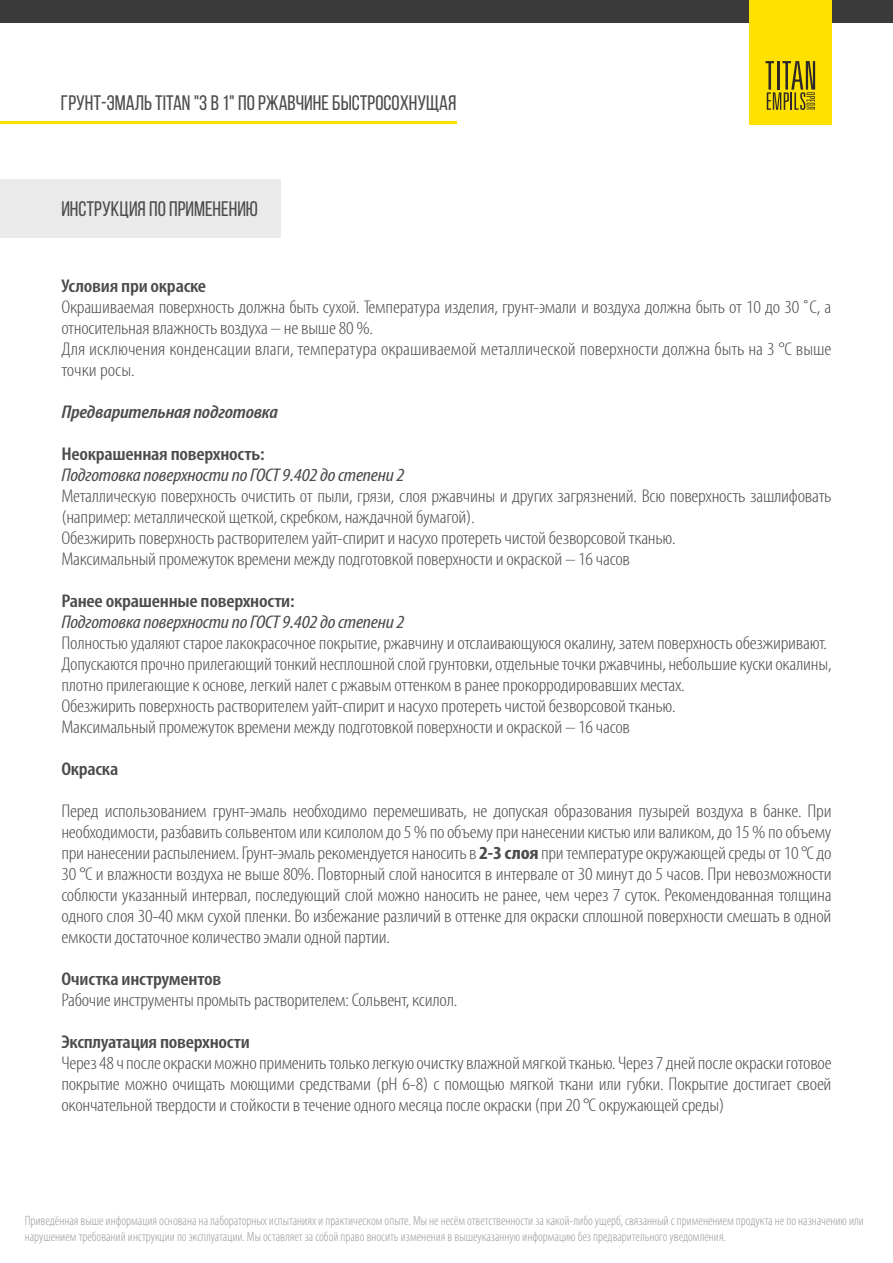
<style>
.page{position:relative;width:893px;height:1263px;background:#fff}
.page>*{position:absolute;margin:0;border:0;box-sizing:border-box;transform-origin:0 0}
.t1{font:21px "Bebas Neue";color:#4c4c4c}
.t2{font:300 condensed 18.45px/21px "Myriad Pro";letter-spacing:-.01em;color:#4c4c4c;scale:1.14 1}
.t3{font:600 condensed 18.45px "Myriad Pro";letter-spacing:-.01em;color:#4c4c4c;scale:1.14 1}
.t4{font:italic condensed 18.45px "Myriad Pro";letter-spacing:-.01em;color:#4c4c4c;scale:1.14 1}
.t5{font:italic 600 condensed 18.45px "Myriad Pro";letter-spacing:-.01em;color:#4c4c4c;scale:1.14 1}
.t6{font:300 condensed 13.5px/16.2px "Myriad Pro";color:#999}
.s1{font-weight:700}
</style>
<div class="page">
<div style="left:0;top:179px;width:281px;height:59px;background:#eaeaea"></div>
<div style="left:0;top:0;width:893px;height:23px;background:#3a3a3a"></div>
<div style="left:749px;top:0;width:82px;height:124px;background:#ffe100"></div>
<svg style="left:765px;top:61px;width:50px;height:49px"></svg>
<hr style="left:0;top:122px;width:456px;height:2px;background:#ffe100">
<p class="t1" style="left:61px;top:92px;width:397px">Грунт-эмаль TITAN "3 в 1" по ржавчине быстросохнущая</p>
<p class="t1" style="left:61px;top:197px;width:198px">ИНСТРУКЦИЯ ПО ПРИМЕНЕНИЮ</p>
<p class="t3" style="left:61px;top:274px;width:129px">Условия при окраске</p>
<p class="t2" style="left:61px;top:296px;width:677px">Окрашиваемая поверхность должна быть сухой. Температура изделия, грунт-эмали и воздуха должна быть от 10 до 30 ˚С, а относительная влажность воздуха – не выше 80 %.<br>Для исключения конденсации влаги, температура окрашиваемой металлической поверхности должна быть на 3 °С выше точки росы.</p>
<p class="t5" style="left:61px;top:400px;width:191px">Предварительная подготовка</p>
<p class="t3" style="left:61px;top:442px;width:180px">Неокрашенная поверхность:</p>
<p class="t4" style="left:61px;top:463px;width:303px">Подготовка поверхности по ГОСТ 9.402 до степени 2</p>
<p class="t2" style="left:61px;top:485px;width:677px">Металлическую поверхность очистить от пыли, грязи, слоя ржавчины и других загрязнений. Всю поверхность зашлифовать (например: металлической щеткой, скребком, наждачной бумагой).<br>Обезжирить поверхность растворителем уайт-спирит и насухо протереть чистой безворсовой тканью.<br>Максимальный промежуток времени между подготовкой поверхности и окраской – 16 часов</p>
<p class="t3" style="left:61px;top:589px;width:206px">Ранее окрашенные поверхности:</p>
<p class="t4" style="left:61px;top:610px;width:303px">Подготовка поверхности по ГОСТ 9.402 до степени 2</p>
<p class="t2" style="left:61px;top:632px;width:677px">Полностью удаляют старое лакокрасочное покрытие, ржавчину и отслаивающуюся окалину, затем поверхность обезжиривают.<br>Допускаются прочно прилегающий тонкий несплошной слой грунтовки, отдельные точки ржавчины, небольшие куски окалины, плотно прилегающие к основе, легкий налет с ржавым оттенком в ранее прокорродировавших местах.<br>Обезжирить поверхность растворителем уайт-спирит и насухо протереть чистой безворсовой тканью.<br>Максимальный промежуток времени между подготовкой поверхности и окраской – 16 часов</p>
<p class="t3" style="left:61px;top:757px;width:52px">Окраска</p>
<p class="t2" style="left:61px;top:800px;width:677px;text-align:justify">Перед использованием грунт-эмаль необходимо перемешивать, не допуская образования пузырей воздуха в банке. При необходимости, разбавить сольвентом или ксилолом до 5 % по объему при нанесении кистью или валиком, до 15 % по объему при нанесении распылением. Грунт-эмаль рекомендуется наносить в <span class="s1">2-3 слоя</span> при температуре окружающей среды от 10 °С до 30 °С и влажности воздуха не выше 80%. Повторный слой наносится в интервале от 30 минут до 5 часов. При невозможности соблюсти указанный интервал, последующий слой можно наносить не ранее, чем через 7 суток. Рекомендованная толщина одного слоя 30-40 мкм сухой пленки. Во избежание различий в оттенке для окраски сплошной поверхности смешать в одной емкости достаточное количество эмали одной партии.</p>
<p class="t3" style="left:61px;top:967px;width:142px">Очистка инструментов</p>
<p class="t2" style="left:61px;top:989px;width:349px">Рабочие инструменты промыть растворителем: Сольвент, ксилол.</p>
<p class="t3" style="left:61px;top:1030px;width:167px">Эксплуатация поверхности</p>
<p class="t2" style="left:61px;top:1052px;width:677px;text-align:justify">Через 48 ч после окраски можно применить только легкую очистку влажной мягкой тканью. Через 7 дней после окраски готовое покрытие можно очищать моющими средствами (pH 6-8) с помощью мягкой ткани или губки. Покрытие достигает своей окончательной твердости и стойкости в течение одного месяца после окраски (при 20 °С окружающей среды)</p>
<p class="t6" style="left:25px;top:1212px;width:841px">Приведённая выше информация основана на лабораторных испытаниях и практическом опыте. Мы не несём ответственности за какой-либо ущерб, связанный с применением продукта не по назначению или нарушением требований инструкции по эксплуатации. Мы оставляет за собой право вносить изменения в вышеуказанную информацию без предварительного уведомления.</p>
</div>
